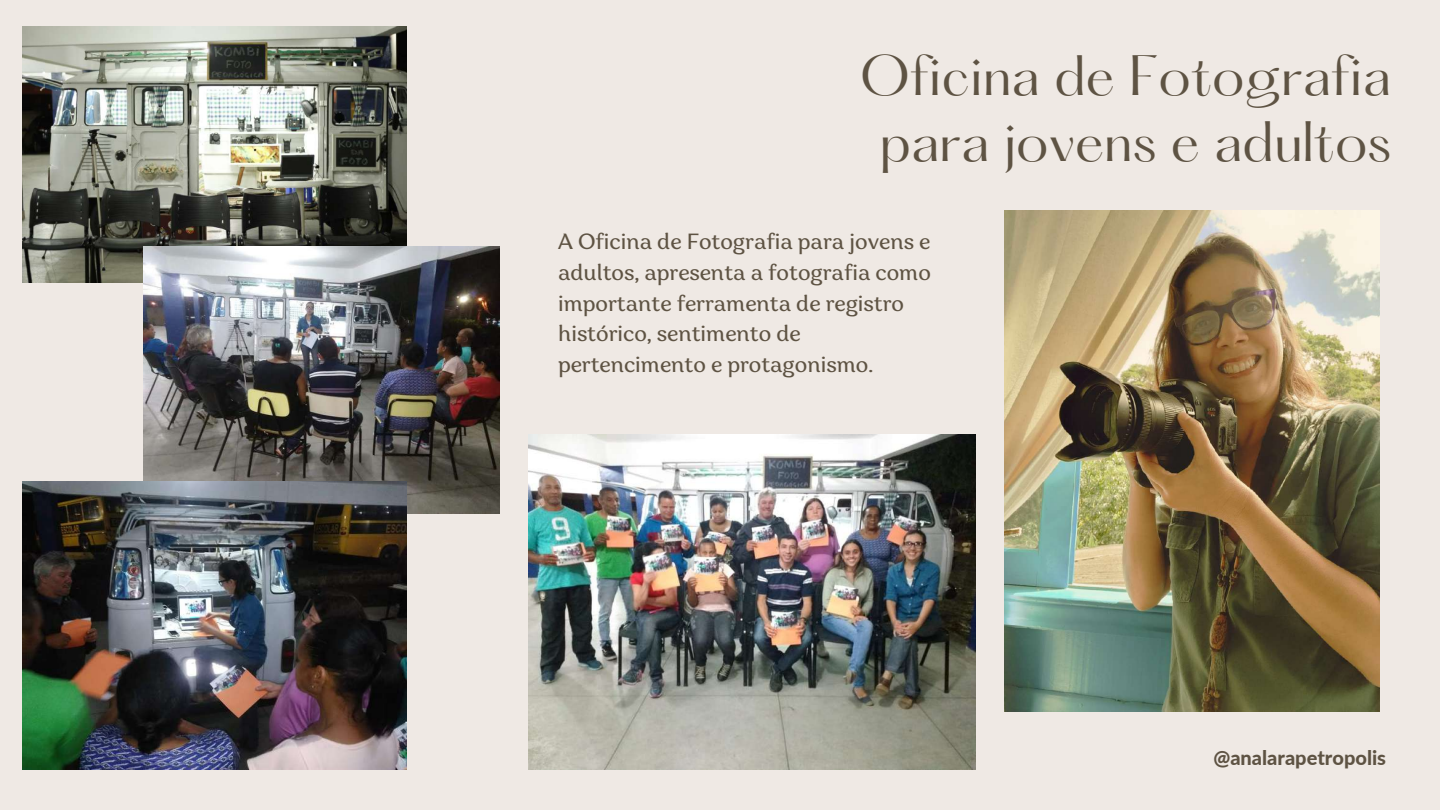
<style>
.page{position:relative;width:1440px;height:810px;background:#efe9e4}
.page>*{position:absolute;margin:0;border:0;box-sizing:border-box;transform-origin:0 0}
.t1{font:49.7px/66px "Hatton";color:#5e5343;text-align:center}
.t2{font:22px/30.8px "Garbata";color:#5e5343}
.t3{font:800 20px "Lato";color:#5e5343}
</style>
<div class="page">
<img style="left:1004px;top:211px;width:376px;height:501px">
<img style="left:23px;top:27px;width:384px;height:256px">
<img style="left:528px;top:434px;width:447px;height:336px">
<img style="left:144px;top:247px;width:355px;height:267px">
<img style="left:23px;top:482px;width:384px;height:288px">
<h1 class="t1" style="left:860px;top:48px;width:533px">Oficina de Fotografia para jovens e adultos</h1>
<p class="t2" style="left:558px;top:229px;width:374px">A Oficina de Fotografia para jovens e adultos, apresenta a fotografia como importante ferramenta de registro histórico, sentimento de pertencimento e protagonismo.</p>
<p class="t3" style="left:1213px;top:745px;width:174px">@analarapetropolis</p>
</div>
